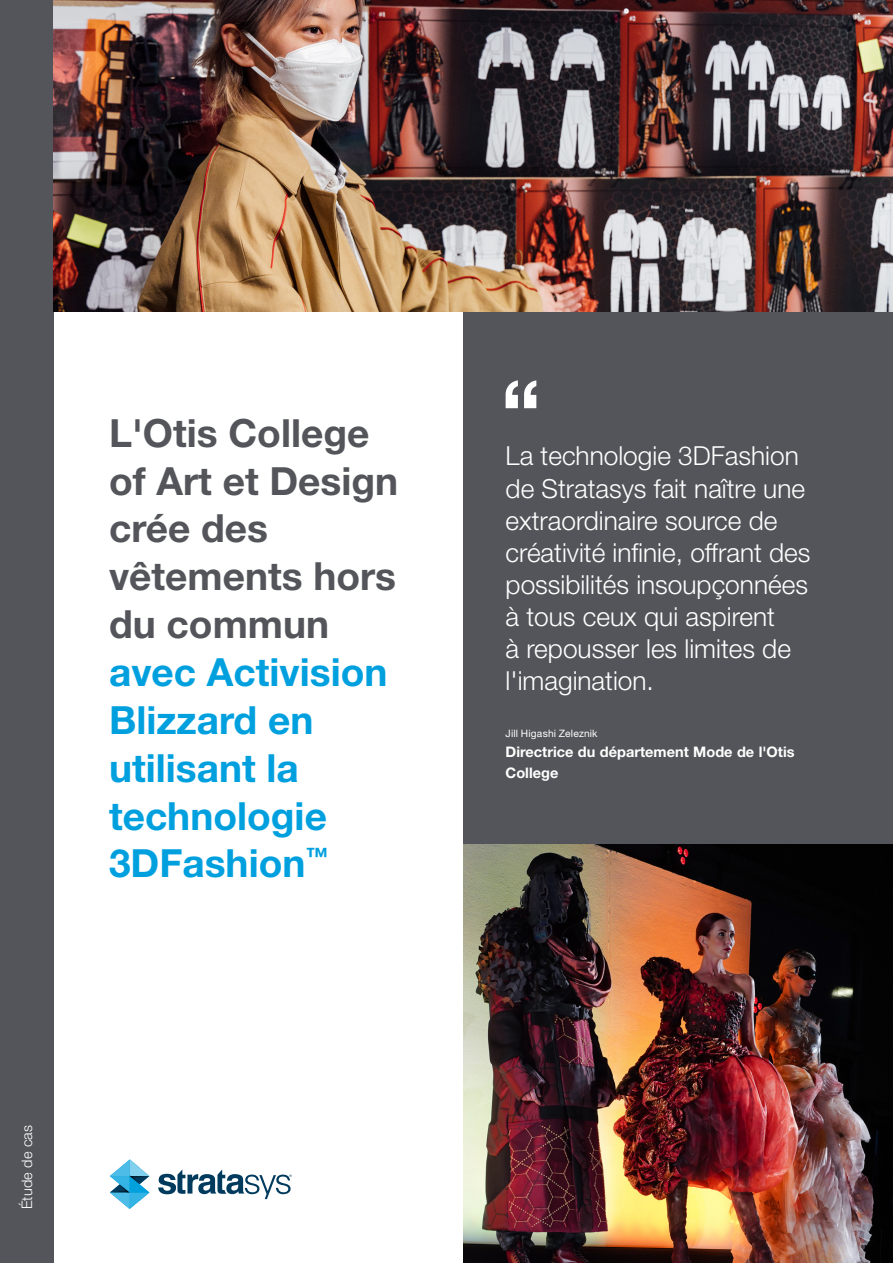
<style>
.page{position:relative;width:893px;height:1263px;background:#fff}
.page>*{position:absolute;margin:0;border:0;box-sizing:border-box;transform-origin:0 0}
.t1{font:700 38.85px/47.8px "Helvetica Neue LT Std";color:#00a0df}
.t2{font:700 38.85px/47.8px "Helvetica Neue LT Std";color:#54555a}
.t3{font:300 26.25px/32.1px "Helvetica Neue LT Std";color:#fff}
.t4{font:700 14.55px/20.4px "Helvetica Neue LT Std";color:#fff}
.t5{font:300 14.55px "Helvetica Neue LT Std";letter-spacing:.01em;color:#fff}
.t6{font:10.2px "Helvetica Neue LT Std";letter-spacing:.015em;color:#fff}
</style>
<div class="page">
<svg style="left:110px;top:1159px;width:39px;height:50px"></svg>
<svg style="left:158px;top:1169px;width:134px;height:30px"></svg>
<div style="left:0;top:0;width:54px;height:1263px;background:#54555a"></div>
<div style="left:463px;top:312px;width:430px;height:533px;background:#54555a"></div>
<svg style="left:506px;top:380px;width:30px;height:28px"></svg>
<img style="left:54px;top:0;width:839px;height:312px">
<img style="left:463px;top:845px;width:430px;height:418px">
<h1 class="t2" style="left:109px;top:408px;width:291px">L'Otis College of Art et Design crée des vêtements hors du commun</h1>
<h1 class="t1" style="left:109px;top:647px;width:280px">avec Activision<br>Blizzard en utilisant la technologie<br>3DFashion<sup>™</sup></h1>
<p class="t5" style="left:18px;top:1209px;width:86px;rotate:-90deg">Étude de cas</p>
<p class="t3" style="left:506px;top:439px;width:306px">La technologie 3DFashion de Stratasys fait naître une extraordinaire source de créativité infinie, offrant des possibilités insoupçonnées à tous ceux qui aspirent<br>à repousser les limites de l'imagination.</p>
<p class="t6" style="left:506px;top:727px;width:94px">Jill Higashi Zeleznik</p>
<p class="t4" style="left:506px;top:741px;width:290px">Directrice du département Mode de l'Otis<br>College</p>
</div>
